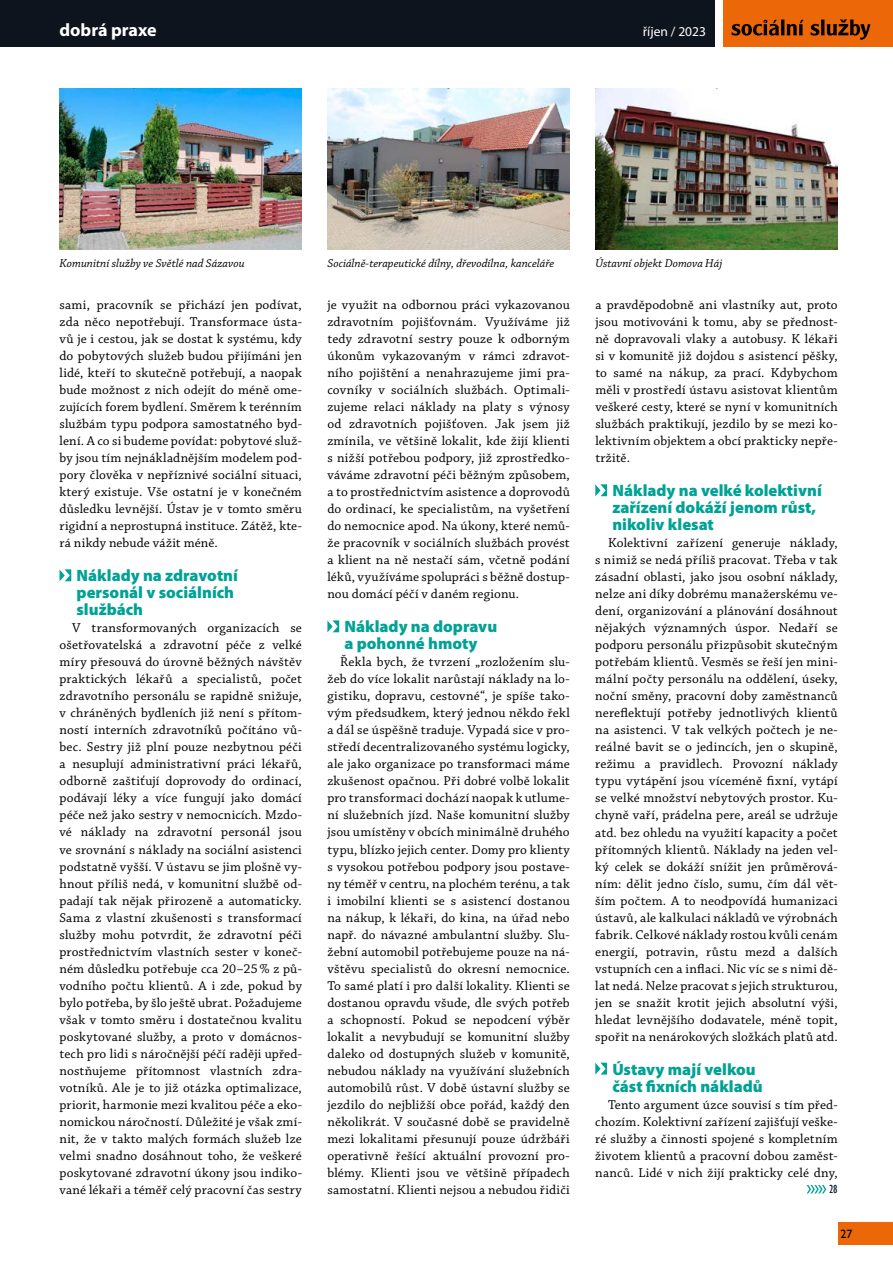
<style>
.page{position:relative;width:893px;height:1263px;background:#fff}
.page>*{position:absolute;margin:0;border:0;box-sizing:border-box;transform-origin:0 0}
.t1{font:700 18px "Myriad Pro";color:#fff}
.t2{font:900 16.5px/17px "Myriad Pro";color:#00a295}
.t3{font:13.5px/17px "Chaparral Pro";letter-spacing:.01em;color:#000;text-align:justify}
.t4{font:13.5px "Myriad Pro";color:#fff}
.t5{font:italic 12px "Chaparral Pro";color:#000}
.t6{font:12px "Gill Sans";color:#000}
.t7{font:condensed 12px "Gill Sans";color:#0b1b2d}
</style>
<div class="page">
<div style="left:0;top:0;width:715px;height:47px;background:#0e141d"></div>
<div style="left:723px;top:0;width:170px;height:47px;background:#ec6707"></div>
<div style="left:838px;top:1222px;width:55px;height:23px;background:#ec6707"></div>
<svg style="left:732px;top:19px;width:138px;height:21px"></svg>
<img style="left:60px;top:88px;width:242px;height:162px">
<img style="left:327px;top:88px;width:243px;height:161px">
<img style="left:595px;top:88px;width:243px;height:162px">
<svg style="left:60px;top:569px;width:11px;height:12px"></svg>
<svg style="left:327px;top:620px;width:12px;height:12px"></svg>
<svg style="left:595px;top:484px;width:12px;height:12px"></svg>
<svg style="left:595px;top:1063px;width:12px;height:11px"></svg>
<svg style="left:807px;top:1185px;width:19px;height:8px"></svg>
<h1 class="t1" style="left:60px;top:18px;width:99px">dobrá praxe</h1>
<p class="t4" style="left:643px;top:23px;width:65px">říjen / 2023</p>
<p class="t5" style="left:60px;top:257px;width:186px">Komunitní služby ve Světlé nad Sázavou</p>
<p class="t5" style="left:327px;top:257px;width:229px">Sociálně-terapeutické dílny, dřevodílna, kanceláře</p>
<p class="t5" style="left:595px;top:257px;width:129px">Ústavní objekt Domova Háj</p>
<p class="t3" style="left:60px;top:297px;width:244px">sami, pracovník se přichází jen podívat, zda něco nepotřebují. Transformace ústa&shy;vů je i cestou, jak se dostat k systému, kdy do pobytových služeb budou přijímáni jen lidé, kteří to skutečně potřebují, a naopak bude možnost z nich odejít do méně ome&shy;zujících forem bydlení. Směrem k terénním službám typu podpora samostatného byd&shy;lení. A co si budeme povídat: pobytové služ&shy;by jsou tím nejnákladnějším modelem pod&shy;pory člověka v nepříznivé sociální situaci, který existuje. Vše ostatní je v konečném důsledku levnější. Ústav je v tomto směru rigidní a neprostupná instituce. Zátěž, kte&shy;rá nikdy nebude vážit méně.</p>
<p class="t2" style="left:77px;top:567px;width:163px">Náklady na zdravotní personál v sociálních službách</p>
<p class="t3" style="left:60px;top:620px;width:244px;text-indent:13px">V transformovaných organizacích se ošetřovatelská a zdravotní péče z velké míry přesouvá do úrovně běžných návštěv praktických lékařů a specialistů, počet zdravotního personálu se rapidně snižuje, v chráněných bydleních již není s přítom&shy;ností interních zdravotníků počítáno vů&shy;bec. Sestry již plní pouze nezbytnou péči a nesuplují administrativní práci lékařů, odborně zaštiťují doprovody do ordinací, podávají léky a více fungují jako domácí péče než jako sestry v nemocnicích. Mzdo&shy;vé náklady na zdravotní personál jsou ve srovnání s náklady na sociální asistenci podstatně vyšší. V ústavu se jim plošně vy&shy;hnout příliš nedá, v komunitní službě od&shy;padají tak nějak přirozeně a automaticky.<br>Sama z vlastní zkušenosti s transformací služby mohu potvrdit, že zdravotní péči prostřednictvím vlastních sester v koneč&shy;ném důsledku potřebuje cca 20–25% z pů&shy;vodního počtu klientů. A i zde, pokud by bylo potřeba, by šlo ještě ubrat. Požadujeme však v tomto směru i dostatečnou kvalitu poskytované služby, a proto v domácnos&shy;tech pro lidi s náročnější péčí raději upřed&shy;nostňujeme přítomnost vlastních zdra&shy;votníků. Ale je to již otázka optimalizace, priorit, harmonie mezi kvalitou péče a eko&shy;nomickou náročností. Důležité je však zmí&shy;nit, že v takto malých formách služeb lze velmi snadno dosáhnout toho, že veškeré poskytované zdravotní úkony jsou indiko&shy;vané lékaři a téměř celý pracovní čas sestry</p>
<p class="t3" style="left:327px;top:297px;width:244px">je využit na odbornou práci vykazovanou zdravotním pojišťovnám. Využíváme již tedy zdravotní sestry pouze k odborným úkonům vykazovaným v rámci zdravot&shy;ního pojištění a nenahrazujeme jimi pra&shy;covníky v sociálních službách. Optimali&shy;zujeme relaci náklady na platy s výnosy od zdravotních pojišťoven. Jak jsem již zmínila, ve většině lokalit, kde žijí klienti s nižší potřebou podpory, již zprostředko&shy;váváme zdravotní péči běžným způsobem, a to prostřednictvím asistence a doprovodů do ordinací, ke specialistům, na vyšetření do nemocnice apod. Na úkony, které nemů&shy;že pracovník v sociálních službách provést a klient na ně nestačí sám, včetně podání léků, využíváme spolupráci s běžně dostup&shy;nou domácí péčí v daném regionu.</p>
<p class="t2" style="left:344px;top:618px;width:154px">Náklady na dopravu a pohonné hmoty</p>
<p class="t3" style="left:327px;top:654px;width:244px;text-indent:13px">Řekla bych, že tvrzení „rozložením slu&shy;žeb do více lokalit narůstají náklady na lo&shy;gistiku, dopravu, cestovné“, je spíše tako&shy;vým předsudkem, který jednou někdo řekl a dál se úspěšně traduje. Vypadá sice v pro&shy;středí decentralizovaného systému logicky, ale jako organizace po transformaci máme zkušenost opačnou. Při dobré volbě lokalit pro transformaci dochází naopak k utlume&shy;ní služebních jízd. Naše komunitní služby jsou umístěny v obcích minimálně druhého typu, blízko jejich center. Domy pro klienty s vysokou potřebou podpory jsou postave&shy;ny téměř v centru, na plochém terénu, a tak i imobilní klienti se s asistencí dostanou na nákup, k lékaři, do kina, na úřad nebo např. do návazné ambulantní služby. Slu&shy;žební automobil potřebujeme pouze na ná&shy;vštěvu specialistů do okresní nemocnice.<br>To samé platí i pro další lokality. Klienti se dostanou opravdu všude, dle svých potřeb a schopností. Pokud se nepodcení výběr lokalit a nevybudují se komunitní služby daleko od dostupných služeb v komunitě, nebudou náklady na využívání služebních automobilů růst. V době ústavní služby se jezdilo do nejbližší obce pořád, každý den několikrát. V současné době se pravidelně mezi lokalitami přesunují pouze údržbáři operativně řešící aktuální provozní pro&shy;blémy. Klienti jsou ve většině případech samostatní. Klienti nejsou a nebudou řidiči</p>
<p class="t3" style="left:595px;top:297px;width:244px">a pravděpodobně ani vlastníky aut, proto jsou motivováni k tomu, aby se přednost&shy;ně dopravovali vlaky a autobusy. K lékaři si v komunitě již dojdou s asistencí pěšky, to samé na nákup, za prací. Kdybychom měli v prostředí ústavu asistovat klientům veškeré cesty, které se nyní v komunitních službách praktikují, jezdilo by se mezi ko&shy;lektivním objektem a obcí prakticky nepře&shy;tržitě.</p>
<p class="t2" style="left:612px;top:482px;width:211px">Náklady na velké kolektivní zařízení dokáží jenom růst, nikoliv klesat</p>
<p class="t3" style="left:595px;top:535px;width:244px;text-indent:13px">Kolektivní zařízení generuje náklady, s nimiž se nedá příliš pracovat. Třeba v tak zásadní oblasti, jako jsou osobní náklady, nelze ani díky dobrému manažerskému ve&shy;dení, organizování a plánování dosáhnout nějakých významných úspor. Nedaří se podporu personálu přizpůsobit skutečným potřebám klientů. Vesměs se řeší jen mini&shy;mální počty personálu na oddělení, úseky, noční směny, pracovní doby zaměstnanců nereflektují potřeby jednotlivých klientů na asistenci. V tak velkých počtech je ne&shy;reálné bavit se o jedincích, jen o skupině, režimu a pravidlech. Provozní náklady typu vytápění jsou víceméně fixní, vytápí se velké množství nebytových prostor. Ku&shy;chyně vaří, prádelna pere, areál se udržuje atd. bez ohledu na využití kapacity a počet přítomných klientů. Náklady na jeden vel&shy;ký celek se dokáží snížit jen průměrová&shy;ním: dělit jedno číslo, sumu, čím dál vět&shy;ším počtem. A to neodpovídá humanizaci ústavů, ale kalkulaci nákladů ve výrobnách fabrik. Celkové náklady rostou kvůli cenám energií, potravin, růstu mezd a dalších vstupních cen a inflaci. Nic víc se s nimi dě&shy;lat nedá. Nelze pracovat s jejich strukturou, jen se snažit krotit jejich absolutní výši, hledat levnějšího dodavatele, méně topit, spořit na nenárokových složkách platů atd.</p>
<p class="t2" style="left:612px;top:1060px;width:152px">Ústavy mají velkou část fixních nákladů</p>
<p class="t3" style="left:595px;top:1096px;width:244px;text-indent:13px">Tento argument úzce souvisí s tím před&shy;chozím. Kolektivní zařízení zajišťují veške&shy;ré služby a činnosti spojené s kompletním životem klientů a pracovní dobou zaměst&shy;nanců. Lidé v nich žijí prakticky celé dny,</p>
<p class="t7" style="left:829px;top:1182px;width:10px">28</p>
<p class="t6" style="left:841px;top:1227px;width:13px">27</p>
</div>
